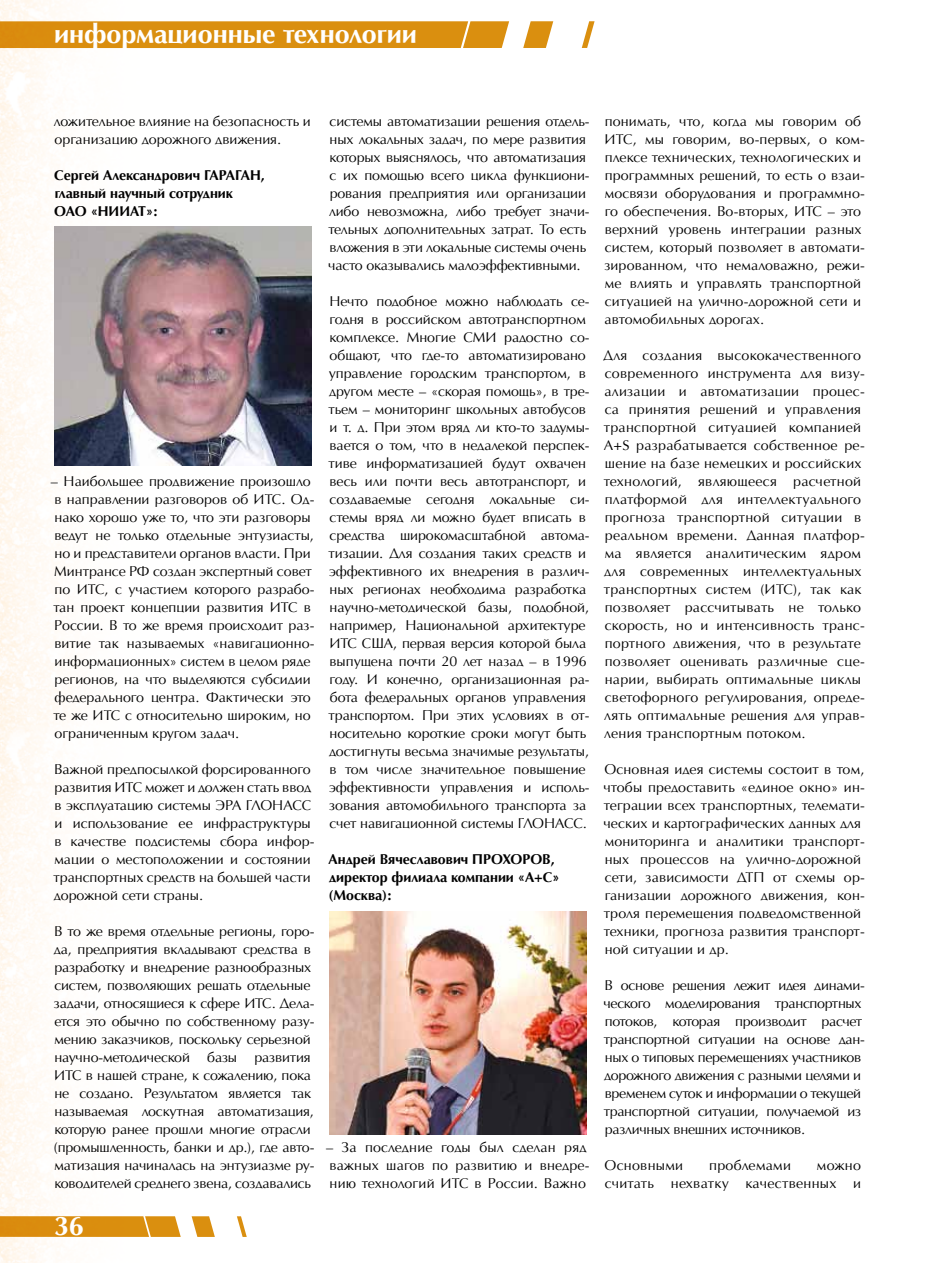
<style>
.page{position:relative;width:936px;height:1263px;background:#fff}
.page>*{position:absolute;margin:0;border:0;box-sizing:border-box;transform-origin:0 0}
.t1{font:700 27px "AG Opus High Resolution";color:#fff}
.t2{font:14.25px/18px "AG Opus High Resolution";letter-spacing:-.005em;color:#000}
.t3{font:14.25px/18px "AG Opus High Resolution";letter-spacing:.02em;color:#000}
.t4{font:700 14.25px/18px "AG Opus High Resolution";color:#000}
</style>
<div class="page">
<img style="left:0;top:0;width:137px;height:1263px">
<svg style="left:0;top:21px;width:594px;height:27px;background:#de9b2a"></svg>
<svg style="left:0;top:1216px;width:247px;height:21px"></svg>
<img style="left:54px;top:226px;width:257px;height:240px">
<img style="left:329px;top:911px;width:257px;height:223px">
<h1 class="t1" style="left:54px;top:18px;width:364px">информационные технологии</h1>
<p class="t2" style="left:54px;top:112px;width:258px">ложительное влияние на безопасность и организацию дорожного движения.</p>
<p class="t4" style="left:54px;top:166px;width:159px">Сергей Александрович Гара</p>
<p class="t4" style="left:235px;top:166px;width:31px">ган,</p>
<p class="t4" style="left:54px;top:184px;width:180px">главный научный сотрудник<br>ОАО «НИИАТ»:</p>
<p class="t2" style="left:51px;top:472px;width:265px">– Наибольшее продвижение произошло в направлении разговоров об ИТС. Од&shy;нако хорошо уже то, что эти разговоры ведут не только отдельные энтузиасты, но и представители органов власти. При Минтрансе РФ создан экспертный совет по ИТС, с участием которого разрабо&shy;тан проект концепции развития ИТС в России. В то же время происходит раз&shy;витие так называемых «навигационно&shy;информационных» систем в целом ряде регионов, на что выделяются субсидии федерального центра. Фактически это те же ИТС с относительно широким, но ограниченным кругом задач.</p>
<p class="t2" style="left:53px;top:760px;width:262px">Важной предпосылкой форсированного развития ИТС может и должен стать ввод в эксплуатацию системы ЭРА ГЛОНАСС и использование ее инфраструктуры в качестве подсистемы сбора инфор&shy;мации о местоположении и состоянии транспортных средств на большей части дорожной сети страны.</p>
<p class="t2" style="left:54px;top:922px;width:262px">В то же время отдельные регионы, горо&shy;да, предприятия вкладывают средства в разработку и внедрение разнообразных систем, позволяющих решать отдельные задачи, относящиеся к сфере ИТС. Дела&shy;ется это обычно по собственному разу&shy;мению заказчиков, поскольку серьезной научно-методической базы развития ИТС в нашей стране, к сожалению, пока не создано. Результатом является так называемая лоскутная автоматизация, которую ранее прошли многие отрасли (промышленность, банки и др.), где авто&shy;матизация начиналась на энтузиазме ру&shy;ководителей среднего звена, создавались</p>
<h1 class="t1" style="left:54px;top:1210px;width:32px">36</h1>
<p class="t2" style="left:328px;top:112px;width:263px">системы автоматизации решения отдель&shy;ных локальных задач, по мере развития которых выяснялось, что автоматизация с их помощью всего цикла функциони&shy;рования предприятия или организации либо невозможна, либо требует значи&shy;тельных дополнительных затрат. То есть вложения в эти локальные системы очень часто оказывались малоэффективными.</p>
<p class="t2" style="left:328px;top:292px;width:262px">Нечто подобное можно наблюдать се&shy;годня в российском автотранспортном комплексе. Многие СМИ радостно со&shy;общают, что где-то автоматизировано управление городским транспортом, в другом месте – «скорая помощь», в тре&shy;тьем – мониторинг школьных автобусов и т. д. При этом вряд ли кто-то задумы&shy;вается о том, что в недалекой перспек&shy;тиве информатизацией будут охвачен весь или почти весь автотранспорт, и создаваемые сегодня локальные си&shy;стемы вряд ли можно будет вписать в средства широкомасштабной автома&shy;тизации. Для создания таких средств и эффективного их внедрения в различ&shy;ных регионах необходима разработка научно-методической базы, подобной, например, Национальной архитектуре ИТС США, первая версия которой была выпущена почти 20 лет назад – в 1996 году. И конечно, организационная ра&shy;бота федеральных органов управления транспортом. При этих условиях в от&shy;носительно короткие сроки могут быть достигнуты весьма значимые результаты, в том числе значительное повышение эффективности управления и исполь&shy;зования автомобильного транспорта за счет навигационной системы ГЛОНАСС.</p>
<p class="t4" style="left:328px;top:850px;width:194px">Андрей Вячеславович Прохоро</p>
<p class="t4" style="left:329px;top:850px;width:232px;text-indent:213px">в, директор филиала компании «А+С» (Москва):</p>
<p class="t2" style="left:326px;top:1138px;width:265px">– За последние годы был сделан ряд важных шагов по развитию и внедре&shy;нию технологий ИТС в России. Важно</p>
<p class="t2" style="left:604px;top:112px;width:262px">понимать, что, когда мы говорим об ИТС, мы говорим, во-первых, о ком&shy;плексе технических, технологических и программных решений, то есть о взаи&shy;мосвязи оборудования и программно&shy;го обеспечения. Во-вторых, ИТС – это верхний уровень интеграции разных систем, который позволяет в автомати&shy;зированном, что немаловажно, режи&shy;ме влиять и управлять транспортной ситуацией на улично-дорожной сети и автомобильных дорогах.</p>
<p class="t3" style="left:603px;top:346px;width:263px">Для создания высококачественного современного инструмента для визу&shy;ализации и автоматизации процес&shy;са принятия решений и управления транспортной ситуацией компанией A+S разрабатывается собственное ре&shy;шение на базе немецких и российских технологий, являющееся расчетной платформой для интеллектуального прогноза транспортной ситуации в реальном времени. Данная платфор&shy;ма является аналитическим ядром для современных интеллектуальных транспортных систем (ИТС), так как позволяет рассчитывать не только скорость, но и интенсивность транс&shy;портного движения, что в результате позволяет оценивать различные сце&shy;нарии, выбирать оптимальные циклы светофорного регулирования, опреде&shy;лять оптимальные решения для управ&shy;ления транспортным потоком.</p>
<p class="t2" style="left:603px;top:760px;width:263px">Основная идея системы состоит в том, чтобы предоставить «единое окно» ин&shy;теграции всех транспортных, телемати&shy;ческих и картографических данных для мониторинга и аналитики транспорт&shy;ных процессов на улично-дорожной сети, зависимости ДТП от схемы ор&shy;ганизации дорожного движения, кон&shy;троля перемещения подведомственной техники, прогноза развития транспорт&shy;ной ситуации и др.</p>
<p class="t2" style="left:603px;top:976px;width:263px">В основе решения лежит идея динами&shy;ческого моделирования транспортных потоков, которая производит расчет транспортной ситуации на основе дан&shy;ных о типовых перемещениях участников дорожного движения с разными целями и временем суток и информации о текущей транспортной ситуации, получаемой из различных внешних источников.</p>
<p class="t3" style="left:604px;top:1156px;width:80px">Основными</p>
<p class="t3" style="left:709px;top:1156px;width:83px">проблемами</p>
<p class="t3" style="left:604px;top:1156px;width:258px;text-align:right">можно<br>считать нехватку качественных и</p>
</div>
